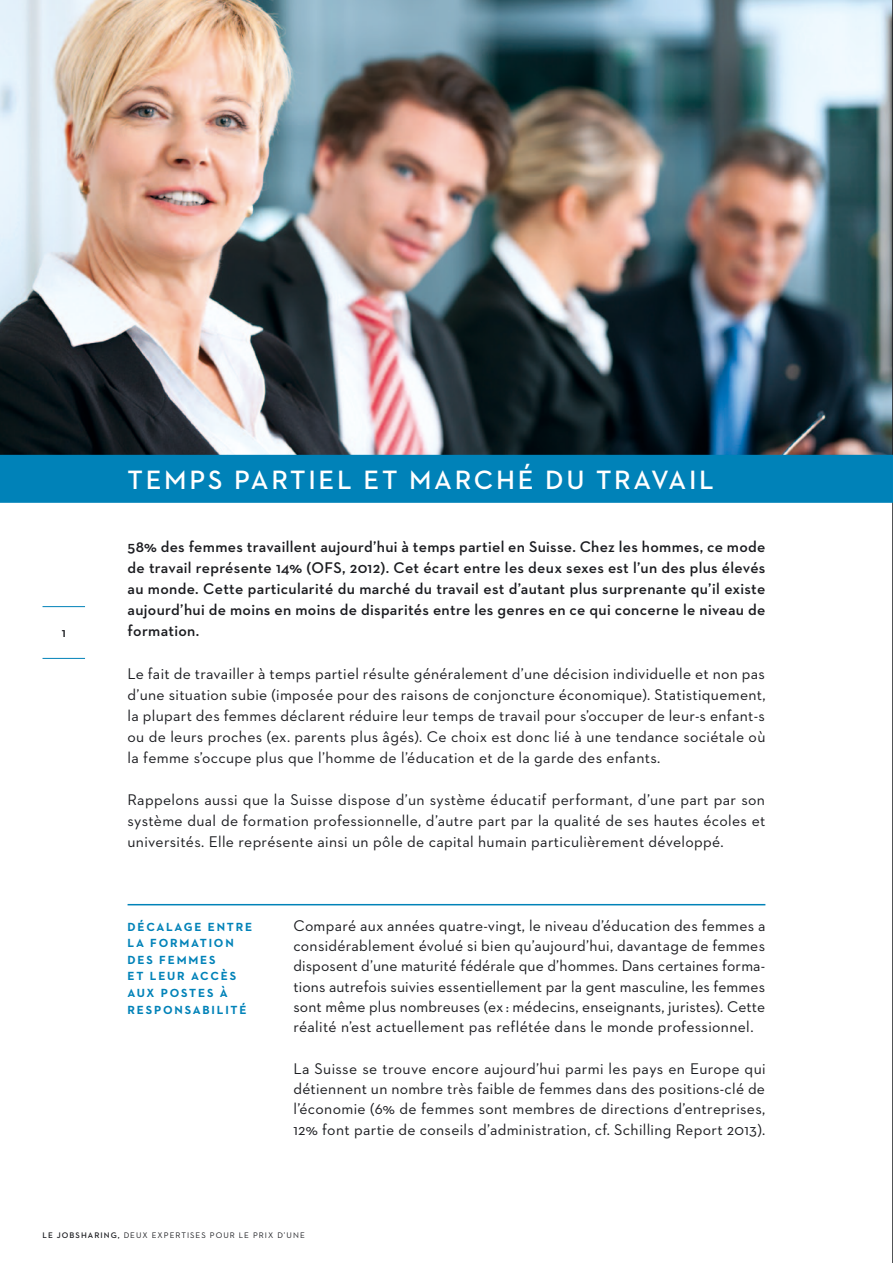
<style>
.page{position:relative;width:893px;height:1263px;background:#fff}
.page>*{position:absolute;margin:0;border:0;box-sizing:border-box;transform-origin:0 0}
.gros_titre_G{font:600 27px "Neutraface 2 Text";letter-spacing:.1em;color:#fff}
.corps_de_texte_sans{font:15.75px/21px "Neutraface 2 Text";letter-spacing:.02em;color:#1b1c20;text-align:justify}
.corps_de_texte_sous{font:15.75px/20.2px "Neutraface 2 Text";letter-spacing:.02em;color:#1b1c20;text-align:justify}
.chapeau_sans-retrait{font:600 15.75px/21px "Neutraface 2 Text";letter-spacing:.02em;color:#1b1c20;text-align:justify}
.corps_de_texte{font:15.75px/20.2px "Neutraface 2 Text";letter-spacing:.02em;color:#1b1c20;text-align:justify}
.folio{font:600 13.5px "Neutraface 2 Text";color:#1b1c20}
.sous-titre{font:700 12px/16.5px "Neutraface 2 Text";letter-spacing:.15em;color:#0082b8}
.t1{font:8.25px "Neutraface 2 Text";letter-spacing:.125em;color:#1b1c20}
.s1{font-weight:600}
</style>
<div class="page">
<img style="left:0;top:0;width:892px;height:455px">
<hr style="left:43px;top:606px;width:42px;height:1px;background:#0082b8">
<hr style="left:43px;top:658px;width:42px;height:1px;background:#0082b8">
<hr style="left:892px;top:0;width:1px;height:1263px;background:#1b1c20">
<div style="left:0;top:455px;width:893px;height:48px;background:#0082b8"></div>
<hr style="left:128px;top:904px;width:637px;height:1px;background:#0082b8">
<p class="folio" style="left:62px;top:624px;width:6px">1</p>
<p class="gros_titre_G" style="left:128px;top:463px;width:588px">TEMPS PARTIEL ET MARCHÉ DU TRAVAIL</p>
<p class="chapeau_sans-retrait" style="left:128px;top:536px;width:639px">58% des femmes travaillent aujourd’hui à temps partiel en Suisse. Chez les hommes, ce mode de travail représente 14% (OFS, 2012). Cet écart entre les deux sexes est l’un des plus élevés au monde. Cette particularité du marché du travail est d’autant plus surprenante qu’il existe aujourd’hui de moins en moins de disparités entre les genres en ce qui concerne le niveau de formation.</p>
<p class="corps_de_texte_sans" style="left:128px;top:662px;width:640px">Le fait de travailler à temps partiel résulte généralement d’une décision individuelle et non pas d’une situation subie (imposée pour des raisons de conjoncture économique). Statistiquement, la plupart des femmes déclarent réduire leur temps de travail pour s’occuper de leur-s enfant-s ou de leurs proches (ex. parents plus âgés). Ce choix est donc lié à une tendance sociétale où la femme s’occupe plus que l’homme de l’éducation et de la garde des enfants.</p>
<p class="corps_de_texte_sans" style="left:128px;top:789px;width:639px">Rappelons aussi que la Suisse dispose d’un système éducatif performant, d’une part par son système dual de formation professionnelle, d’autre part par la qualité de ses hautes écoles et universités. Elle représente ainsi un pôle de capital humain particulièrement développé.</p>
<p class="sous-titre" style="left:128px;top:918px;width:126px">DÉCALAGE ENTRE<br>LA FORMATION<br>DES FEMMES<br>ET LEUR ACCÈS<br>AUX POSTES À<br>RESPONSABILITÉ</p>
<p class="corps_de_texte_sous" style="left:293px;top:915px;width:474px">Comparé aux années quatre-vingt, le niveau d’éducation des femmes a considérablement évolué si bien qu’aujourd’hui, davantage de femmes disposent d’une maturité fédérale que d’hommes. Dans certaines forma&shy;tions autrefois suivies essentiellement par la gent masculine, les femmes sont même plus nombreuses (ex : médecins, enseignants, juristes). Cette réalité n’est actuellement pas reflétée dans le monde professionnel.</p>
<p class="corps_de_texte" style="left:293px;top:1058px;width:474px">La Suisse se trouve encore aujourd’hui parmi les pays en Europe qui détiennent un nombre très faible de femmes dans des positions-clé de l’économie (6% de femmes sont membres de directions d’entreprises, 12% font partie de conseils d’administration, cf. Schilling Report 2013).</p>
<p class="t1" style="left:43px;top:1229px;width:264px"><span class="s1">LE JOBSHARING,</span> DEUX EXPERTISES POUR LE PRIX D’UNE</p>
</div>
